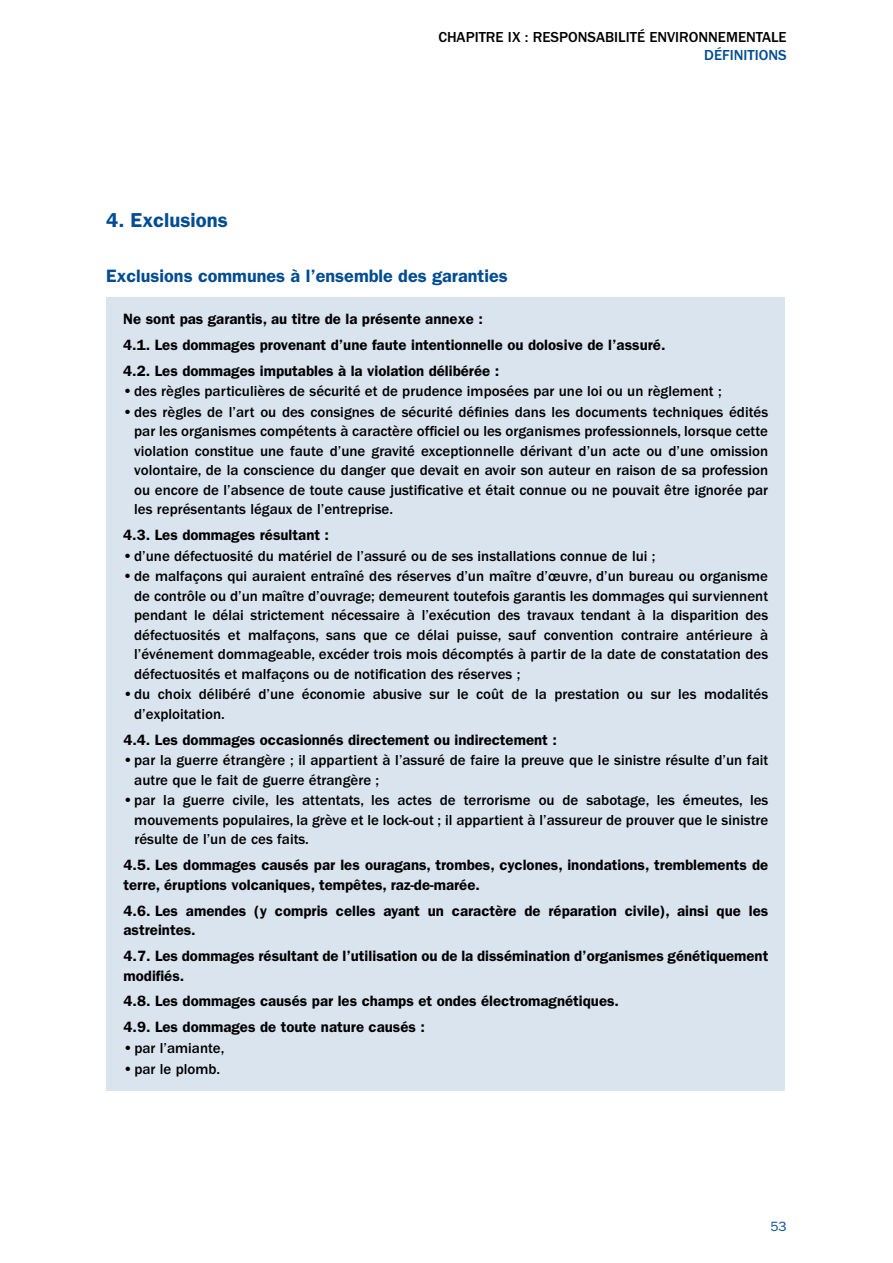
<style>
.page{position:relative;width:893px;height:1263px;background:#fff}
.page>*{position:absolute;margin:0;border:0;box-sizing:border-box;transform-origin:0 0}
.t1{font:600 20.25px "ITC Franklin Gothic Std";color:#004c93}
.t2{font:600 18px "ITC Franklin Gothic Std";color:#004c93}
.t3{font:500 15px/19.5px "ITC Franklin Gothic Std";color:#000;text-align:justify}
.t4{font:600 15px/25.8px "ITC Franklin Gothic Std";color:#000}
.t5{font:500 15px "ITC Franklin Gothic Std";color:#004c93}
.t6{font:13.5px "ITC Franklin Gothic Std";color:#004c93}
.s1{font-weight:600}
</style>
<div class="page">
<div style="left:106px;top:297px;width:679px;height:793px;background:#d9e4ef"></div>
<h1 class="t1" style="left:106px;top:208px;width:123px">4. Exclusions</h1>
<p class="t3" style="left:438px;top:28px;width:350px">CHAPITRE IX : RESPONSABILITÉ ENVIRONNEMENTALE</p>
<p class="t5" style="left:704px;top:47px;width:34px">Définitions</p>
<p class="t2" style="left:106px;top:265px;width:403px">Exclusions communes à l’ensemble des garanties</p>
<p class="t4" style="left:123px;top:306px;width:544px">Ne sont pas garantis, au titre de la présente annexe :<br>4.1. Les dommages provenant d’une faute intentionnelle ou dolosive de l’assuré.<br>4.2. Les dommages imputables à la violation délibérée :</p>
<p class="t3" style="left:123px;top:382px;width:600px"><span class="s1">•</span> des règles particulières de sécurité et de prudence imposées par une loi ou un règlement ;</p>
<p class="t3" style="left:134px;top:402px;width:636px;text-indent:-11px"><span class="s1">•</span> des règles de l’art ou des consignes de sécurité définies dans les documents techniques édités par les organismes compétents à caractère officiel ou les organismes professionnels, lorsque cette violation constitue une faute d’une gravité exceptionnelle dérivant d’un acte ou d’une omission volontaire, de la conscience du danger que devait en avoir son auteur en raison de sa profession ou encore de l’absence de toute cause justificative et était connue ou ne pouvait être ignorée par les représentants légaux de l’entreprise.</p>
<p class="t4" style="left:123px;top:522px;width:207px">4.3. Les dommages résultant :</p>
<p class="t3" style="left:123px;top:546px;width:534px"><span class="s1">•</span> d’une défectuosité du matériel de l’assuré ou de ses installations connue de lui ;</p>
<p class="t3" style="left:134px;top:567px;width:636px;text-indent:-11px"><span class="s1">•</span> de malfaçons qui auraient entraîné des réserves d’un maître d’œuvre, d’un bureau ou organisme de contrôle ou d’un maître d’ouvrage; demeurent toutefois garantis les dommages qui surviennent pendant le délai strictement nécessaire à l’exécution des travaux tendant à la disparition des défectuosités et malfaçons, sans que ce délai puisse, sauf convention contraire antérieure à l’événement dommageable, excéder trois mois décomptés à partir de la date de constatation des défectuosités et malfaçons ou de notification des réserves ;</p>
<p class="t3" style="left:134px;top:685px;width:635px;text-indent:-11px"><span class="s1">•</span> du choix délibéré d’une économie abusive sur le coût de la prestation ou sur les modalités d’exploitation.</p>
<p class="t4" style="left:123px;top:727px;width:435px">4.4. Les dommages occasionnés directement ou indirectement :</p>
<p class="t3" style="left:134px;top:751px;width:635px;text-indent:-11px"><span class="s1">•</span> par la guerre étrangère ; il appartient à l’assuré de faire la preuve que le sinistre résulte d’un fait autre que le fait de guerre étrangère ;</p>
<p class="t3" style="left:134px;top:791px;width:636px;text-indent:-11px"><span class="s1">•</span> par la guerre civile, les attentats, les actes de terrorisme ou de sabotage, les émeutes, les mouvements populaires, la grève et le lock-out ; il appartient à l’assureur de prouver que le sinistre résulte de l’un de ces faits.</p>
<p class="t4" style="left:123px;top:855px;width:646px;line-height:19.5px">4.5. Les dommages causés par les ouragans, trombes, cyclones, inondations, tremblements de terre, éruptions volcaniques, tempêtes, raz-de-marée.</p>
<p class="t4" style="left:123px;top:901px;width:646px;line-height:19.5px">4.6. Les amendes (y compris celles ayant un caractère de réparation civile), ainsi que les astreintes.</p>
<p class="t4" style="left:123px;top:946px;width:646px;line-height:19.5px">4.7. Les dommages résultant de l’utilisation ou de la dissémination d’organismes génétiquement modifiés.</p>
<p class="t4" style="left:123px;top:988px;width:497px">4.8. Les dommages causés par les champs et ondes électromagnétiques.<br>4.9. Les dommages de toute nature causés :</p>
<p class="t3" style="left:123px;top:1038px;width:103px"><span class="s1">•</span> par l’amiante,</p>
<p class="t3" style="left:123px;top:1059px;width:98px"><span class="s1">•</span> par le plomb.</p>
<p class="t6" style="left:770px;top:1219px;width:18px">53</p>
</div>
